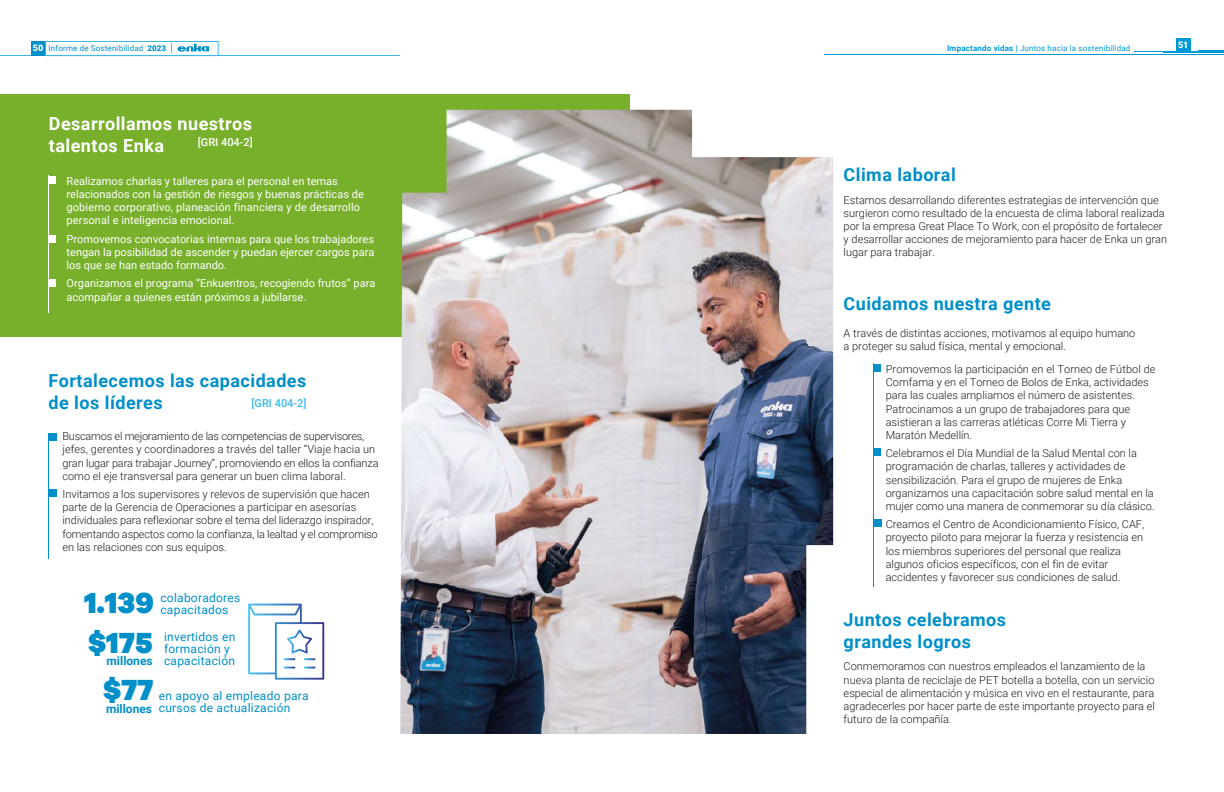
<style>
.page{position:relative;width:1224px;height:792px;background:#fff}
.page>*{position:absolute;margin:0;border:0;box-sizing:border-box;transform-origin:0 0}
.t1{font:900 30px "Galano Grotesque";color:#008fc9}
.t2{font:700 18px/21.6px "Roboto";letter-spacing:.025em;color:#008fc9}
.t3{font:700 18px/21.6px "Roboto";letter-spacing:.025em;color:#fff}
.t4{font:12px/12px "Roboto";letter-spacing:.02em;color:#008fc9}
.t5{font:700 12px "Roboto";color:#008fc9}
.t6{font:300 11px/13.2px "Roboto";color:#1d1d1b}
.t7{font:11px/13.2px "Roboto";color:#fff}
.t8{font:500 11px "Roboto";color:#fff}
.t9{font:500 11px "Roboto";color:#3bbaec}
.t10{font:900 9px "Roboto";color:#fff}
.t11{font:8px "Roboto";letter-spacing:.02em;color:#0099d8}
.t12{font:8px "Roboto";letter-spacing:.02em;color:#008fc9}
.s1{font-weight:900;font-size:9px;color:#fff}
.s2{font-weight:900}
.s3{font-weight:700}
</style>
<div class="page">
<div style="left:0;top:95px;width:629px;height:242px;background:#78af2b"></div>
<img style="left:400px;top:110px;width:433px;height:624px">
<hr style="left:48px;top:175px;width:1px;height:138px;background:#fff">
<div style="left:48px;top:176px;width:8px;height:8px;background:#fff"></div>
<div style="left:48px;top:279px;width:8px;height:8px;background:#fff"></div>
<div style="left:48px;top:235px;width:8px;height:8px;background:#fff"></div>
<hr style="left:49px;top:433px;width:1px;height:126px;background:#008fc9">
<div style="left:49px;top:433px;width:8px;height:8px;background:#008fc9"></div>
<div style="left:49px;top:490px;width:8px;height:7px;background:#008fc9"></div>
<svg style="left:248px;top:604px;width:76px;height:76px"></svg>
<hr style="left:872px;top:364px;width:1px;height:223px;background:#008fc9">
<div style="left:872px;top:364px;width:8px;height:8px;background:#008fc9"></div>
<div style="left:872px;top:448px;width:8px;height:8px;background:#008fc9"></div>
<div style="left:873px;top:519px;width:8px;height:8px;background:#008fc9"></div>
<hr style="left:0;top:55px;width:399px;height:1px;background:#3bbaec">
<div style="left:31px;top:41px;width:14px;height:14px;background:#008fc9"></div>
<div style="left:45px;top:41px;width:173px;height:15px;border:1px solid #3bbaec"></div>
<svg style="left:171px;top:44px;width:38px;height:9px"></svg>
<div style="left:1175px;top:38px;width:14px;height:15px;background:#0099d8"></div>
<hr style="left:1162px;top:52px;width:61px;height:1px;background:#0099d8">
<hr style="left:1133px;top:51px;width:90px;height:1px;background:#0099d8">
<svg style="left:1198px;top:50px;width:25px;height:1px"></svg>
<hr style="left:824px;top:54px;width:399px;height:1px;background:#0099d8">
<p class="t12" style="left:33px;top:43px;width:135px"><span class="s1">50</span> Informe de Sostenibilidad <span class="s2">2023</span></p>
<p class="t10" style="left:1178px;top:39px;width:12px">00</p>
<p class="t11" style="left:946px;top:43px;width:185px"><span class="s3">Impactando vidas |</span> Juntos hacia la sostenibilidad</p>
<p class="t10" style="left:1177px;top:39px;width:12px">51</p>
<h2 class="t3" style="left:49px;top:112px;width:205px">Desarrollamos nuestros talentos Enka</h2>
<p class="t8" style="left:198px;top:134px;width:56px">[GRI 404-2]</p>
<p class="t7" style="left:67px;top:174px;width:299px">Realizamos charlas y talleres para el personal en temas relacionados con la gestión de riesgos y buenas prácticas de gobierno corporativo, planeación financiera y de desarrollo personal e inteligencia emocional.</p>
<p class="t7" style="left:67px;top:232px;width:309px;text-align:justify">Promovemos convocatorias internas para que los trabajadores tengan la posibilidad de ascender y puedan ejercer cargos para los que se han estado formando.</p>
<p class="t7" style="left:67px;top:276px;width:310px">Organizamos el programa “Enkuentros, recogiendo frutos” para acompañar a quienes están próximos a jubilarse.</p>
<h2 class="t2" style="left:49px;top:369px;width:259px">Fortalecemos las capacidades de los líderes</h2>
<p class="t9" style="left:251px;top:395px;width:56px">[GRI 404-2]</p>
<p class="t6" style="left:62px;top:429px;width:317px">Buscamos el mejoramiento de las competencias de supervisores, jefes, gerentes y coordinadores a través del taller “Viaje hacia un gran lugar para trabajar Journey”, promoviendo en ellos la confianza como el eje transversal para generar un buen clima laboral.</p>
<p class="t6" style="left:62px;top:487px;width:317px">Invitamos a los supervisores y relevos de supervisión que hacen parte de la Gerencia de Operaciones a participar en asesorías individuales para reflexionar sobre el tema del liderazgo inspirador, fomentando aspectos como la confianza, la lealtad y el compromiso en las relaciones con sus equipos.</p>
<h1 class="t1" style="left:84px;top:584px;width:71px">1.139</h1>
<p class="t4" style="left:160px;top:592px;width:81px">colaboradores capacitados</p>
<h1 class="t1" style="left:88px;top:623px;width:66px">$175</h1>
<p class="t5" style="left:106px;top:653px;width:48px">millones</p>
<p class="t4" style="left:164px;top:630px;width:73px">invertidos en formación y capacitación</p>
<h1 class="t1" style="left:103px;top:671px;width:52px">$77</h1>
<p class="t5" style="left:106px;top:700px;width:48px">millones</p>
<p class="t4" style="left:159px;top:689px;width:151px">en apoyo al empleado para cursos de actualización</p>
<h2 class="t2" style="left:843px;top:163px;width:114px">Clima laboral</h2>
<p class="t6" style="left:843px;top:193px;width:325px">Estamos desarrollando diferentes estrategias de intervención que surgieron como resultado de la encuesta de clima laboral realizada por la empresa Great Place To Work, con el propósito de fortalecer y desarrollar acciones de mejoramiento para hacer de Enka un gran lugar para trabajar.</p>
<h2 class="t2" style="left:843px;top:292px;width:209px">Cuidamos nuestra gente</h2>
<p class="t6" style="left:843px;top:326px;width:293px">A través de distintas acciones, motivamos al equipo humano a proteger su salud física, mental y emocional.</p>
<p class="t6" style="left:885px;top:362px;width:271px">Promovemos la participación en el Torneo de Fútbol de Comfama y en el Torneo de Bolos de Enka, actividades para las cuales ampliamos el número de asistentes.<br>Patrocinamos a un grupo de trabajadores para que asistieran a las carreras atléticas Corre Mi Tierra y Maratón Medellín.</p>
<p class="t6" style="left:885px;top:446px;width:270px">Celebramos el Día Mundial de la Salud Mental con la programación de charlas, talleres y actividades de sensibilización. Para el grupo de mujeres de Enka organizamos una capacitación sobre salud mental en la mujer como una manera de conmemorar su día clásico.</p>
<p class="t6" style="left:885px;top:517px;width:260px">Creamos el Centro de Acondicionamiento Físico, CAF, proyecto piloto para mejorar la fuerza y resistencia en los miembros superiores del personal que realiza algunos oficios específicos, con el fin de evitar accidentes y favorecer sus condiciones de salud.</p>
<h2 class="t2" style="left:843px;top:608px;width:164px">Juntos celebramos grandes logros</h2>
<p class="t6" style="left:843px;top:660px;width:313px">Conmemoramos con nuestros empleados el lanzamiento de la nueva planta de reciclaje de PET botella a botella, con un servicio especial de alimentación y música en vivo en el restaurante, para agradecerles por hacer parte de este importante proyecto para el futuro de la compañía.</p>
</div>
